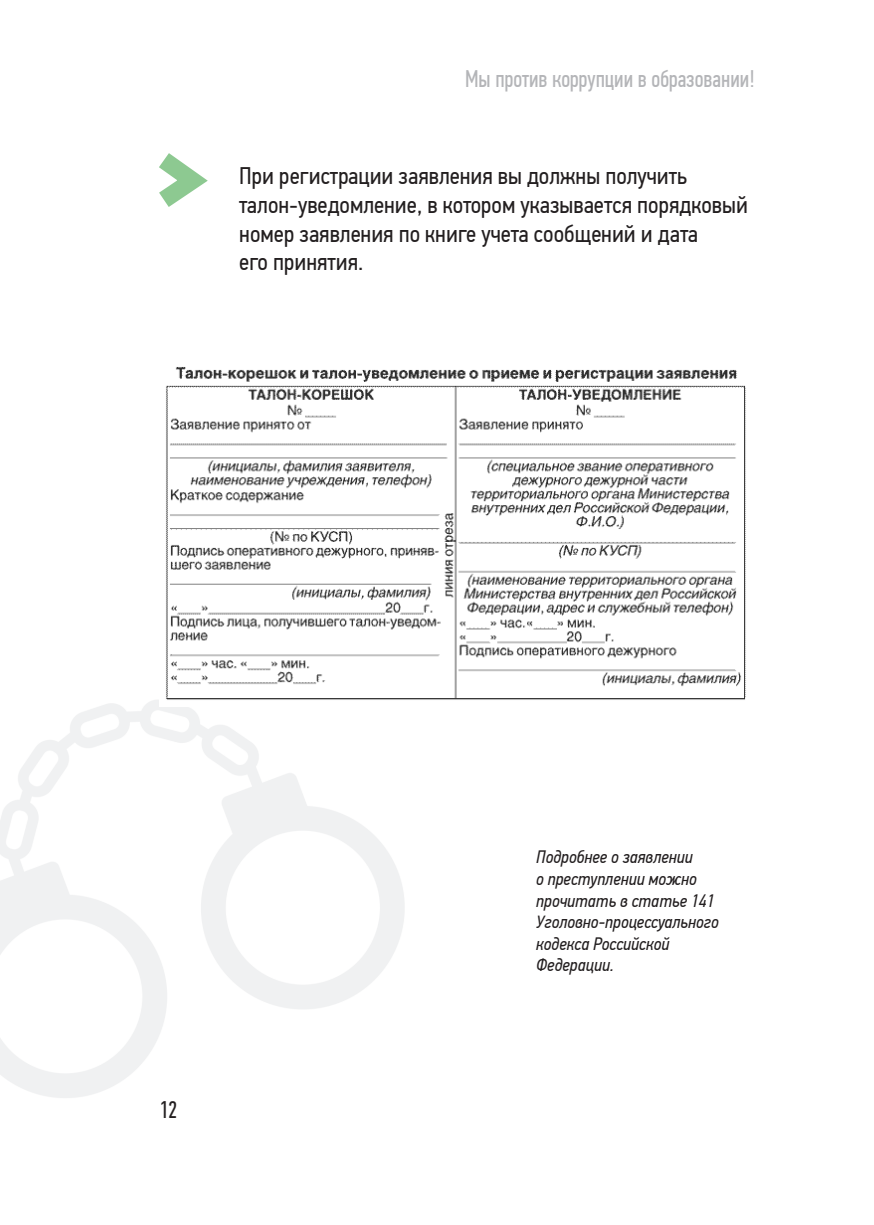
<style>
.page{position:relative;width:874px;height:1225px;background:#fff}
.page>*{position:absolute;margin:0;border:0;box-sizing:border-box;transform-origin:0 0}
.t1{font:24px/28.8px "PF Din Text Cond Pro";color:#231f20}
.t2{font:24px "PF Din Text Comp Pro";color:#b4b5b8}
.t3{font:24px "PF Din Text Comp Pro";color:#231f20}
.t4{font:italic 18px/21.6px "PF Din Text Cond Pro";color:#231f20}
</style>
<div class="page">
<svg style="left:159px;top:153px;width:49px;height:54px"></svg>
<img style="left:165px;top:366px;width:582px;height:334px">
<p class="t2" style="left:465px;top:66px;width:291px">Мы против коррупции в образовании!</p>
<p class="t1" style="left:239px;top:161px;width:510px">При регистрации заявления вы должны получить талон-уведомление, в котором указывается порядковый номер заявления по книге учета сообщений и дата<br>его принятия.</p>
<p class="t3" style="left:159px;top:1096px;width:20px">12</p>
<p class="t4" style="left:536px;top:846px;width:184px">Подробнее о заявлении<br>о преступлении можно прочитать в статье 141<br>Уголовно-процессуального кодекса Российской<br>Федерации.</p>
</div>
